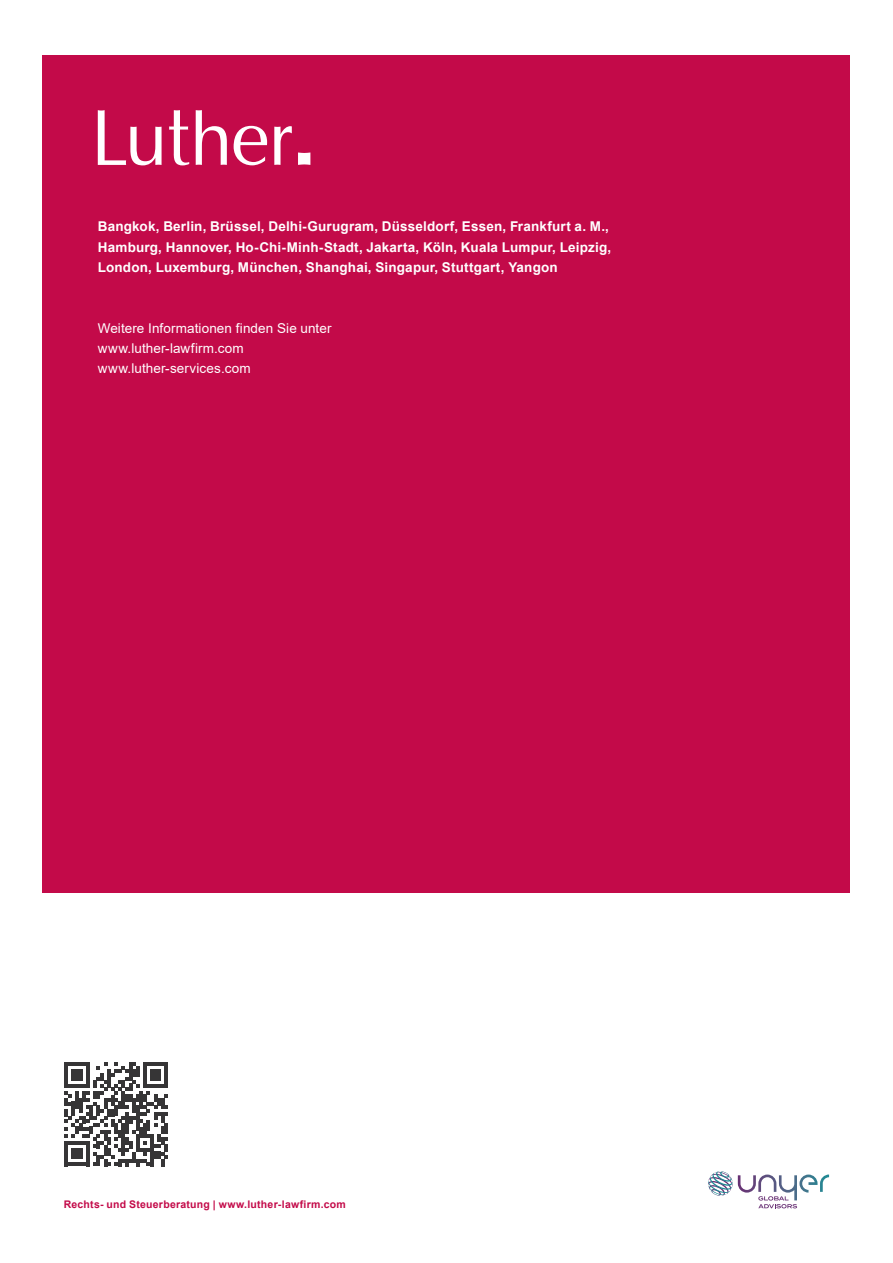
<style>
.page{position:relative;width:893px;height:1263px;background:#fff}
.page>*{position:absolute;margin:0;border:0;box-sizing:border-box;transform-origin:0 0}
.t1{font:700 13.5px/20.2px "Arial";letter-spacing:.015em;color:#fff}
.t2{font:13.5px/20.2px "Arial";letter-spacing:.01em;color:#fff}
.t3{font:700 10.5px "Arial";letter-spacing:.02em;color:#c30a49}
</style>
<div class="page">
<div style="left:43px;top:55px;width:807px;height:838px;background:#c30a49"></div>
<svg style="left:64px;top:1062px;width:104px;height:104px"></svg>
<svg style="left:298px;top:152px;width:12px;height:13px"></svg>
<svg style="left:234px;top:126px;width:33px;height:39px"></svg>
<svg style="left:98px;top:110px;width:64px;height:55px"></svg>
<svg style="left:196px;top:110px;width:31px;height:55px"></svg>
<svg style="left:169px;top:110px;width:20px;height:55px"></svg>
<svg style="left:274px;top:126px;width:18px;height:39px"></svg>
<svg style="left:708px;top:1171px;width:121px;height:37px"></svg>
<p class="t1" style="left:98px;top:217px;width:515px">Bangkok, Berlin, Brüssel, Delhi-Gurugram, Düsseldorf, Essen, Frankfurt a. M.,<br>Hamburg, Hannover, Ho-Chi-Minh-Stadt, Jakarta, Köln, Kuala Lumpur, Leipzig,<br>London, Luxemburg, München, Shanghai, Singapur, Stuttgart, Yangon</p>
<p class="t2" style="left:98px;top:318px;width:235px">Weitere Informationen finden Sie unter www.luther-lawfirm.com www.luther-services.com</p>
<p class="t3" style="left:64px;top:1197px;width:284px">Rechts- und Steuerberatung | www.luther-lawfirm.com</p>
</div>
